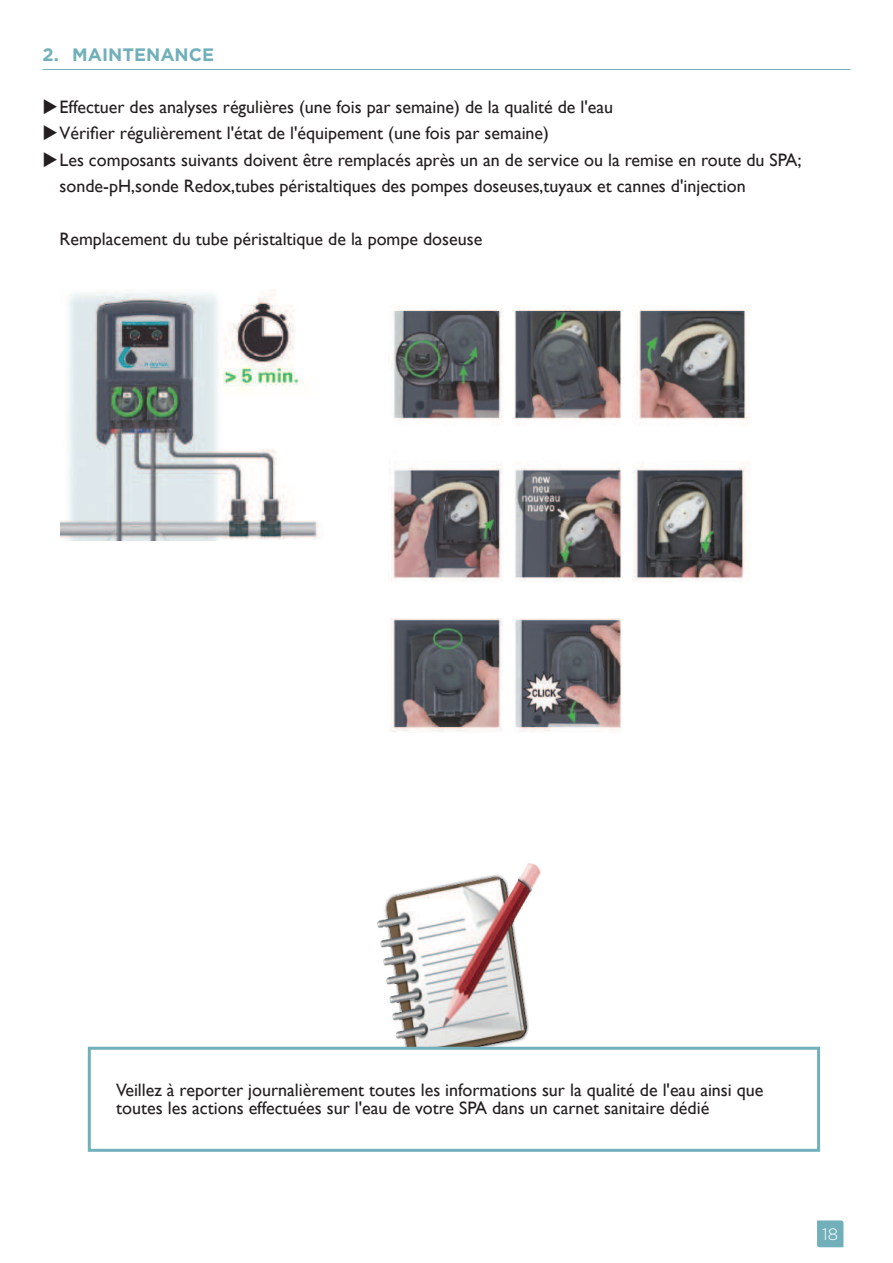
<style>
.page{position:relative;width:893px;height:1263px;background:#fff}
.page>*{position:absolute;margin:0;border:0;box-sizing:border-box;transform-origin:0 0}
.t1{font:18px/26.5px "Gill Sans";color:#231f20}
.t2{font:700 18px "Gotham";color:#71b0ba}
.t3{font:300 16.5px "Gotham";color:#fff}
</style>
<div class="page">
<hr style="left:43px;top:69px;width:807px;height:1px;background:#71b0ba">
<svg style="left:817px;top:1220px;width:26px;height:27px"></svg>
<img style="left:389px;top:305px;width:361px;height:428px">
<img style="left:60px;top:289px;width:258px;height:252px">
<img style="left:377px;top:863px;width:166px;height:184px">
<div style="left:88px;top:1047px;width:732px;height:105px;border:3px solid #71b0ba"></div>
<p class="t2" style="left:43px;top:44px;width:173px">2. MAINTENANCE</p>
<p class="t1" style="left:60px;top:95px;width:744px">Effectuer des analyses régulières (une fois par semaine) de la qualité de l'eau<br>Vérifier régulièrement l'état de l'équipement (une fois par semaine)<br>Les composants suivants doivent être remplacés après un an de service ou la remise en route du SPA; sonde-pH,sonde Redox,tubes péristaltiques des pompes doseuses,tuyaux et cannes d'injection</p>
<p class="t1" style="left:60px;top:227px;width:424px">Remplacement du tube péristaltique de la pompe doseuse</p>
<p class="t1" style="left:116px;top:1083px;width:649px;line-height:18px">Veillez à reporter journalièrement toutes les informations sur la qualité de l'eau ainsi que toutes les actions effectuées sur l'eau de votre SPA dans un carnet sanitaire dédié</p>
<p class="t3" style="left:822px;top:1227px;width:17px">18</p>
</div>
